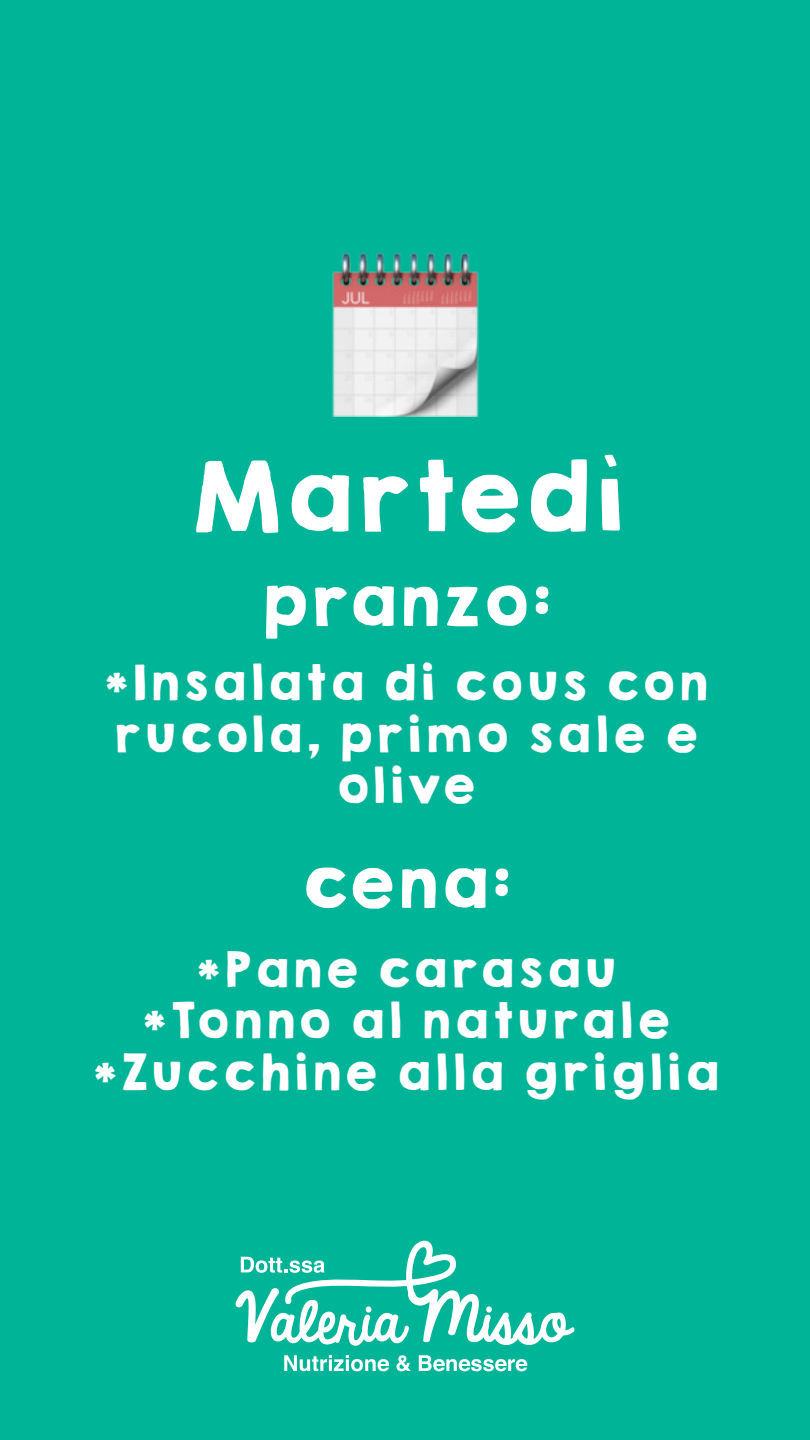
<style>
.page{position:relative;width:810px;height:1440px;background:#00b497}
.page>*{position:absolute;margin:0;border:0;box-sizing:border-box;transform-origin:0 0}
.t1{font:87.75px "KGHAPPY Solid";color:#fff}
.t2{font:61.8px "KGHAPPY Solid";color:#fff}
.t3{font:44.25px/51.4px "KGHAPPY Solid";letter-spacing:.04em;color:#fff;text-align:center}
</style>
<div class="page">
<img style="left:323px;top:253px;width:156px;height:164px">
<svg style="left:284px;top:1355px;width:105px;height:16px"></svg>
<svg style="left:396px;top:1355px;width:15px;height:16px"></svg>
<svg style="left:419px;top:1355px;width:108px;height:16px"></svg>
<svg style="left:235px;top:1240px;width:339px;height:106px"></svg>
<h1 class="t1" style="left:186px;top:429px;width:439px">Martedì</h1>
<h2 class="t2" style="left:259px;top:553px;width:294px">pranzo:</h2>
<p class="t3" style="left:102px;top:657px;width:608px">*Insalata di cous con rucola, primo sale e olive</p>
<h2 class="t2" style="left:299px;top:835px;width:213px">cena:</h2>
<p class="t3" style="left:91px;top:943px;width:630px">*Pane carasau<br>*Tonno al naturale *Zucchine alla griglia</p>
</div>
